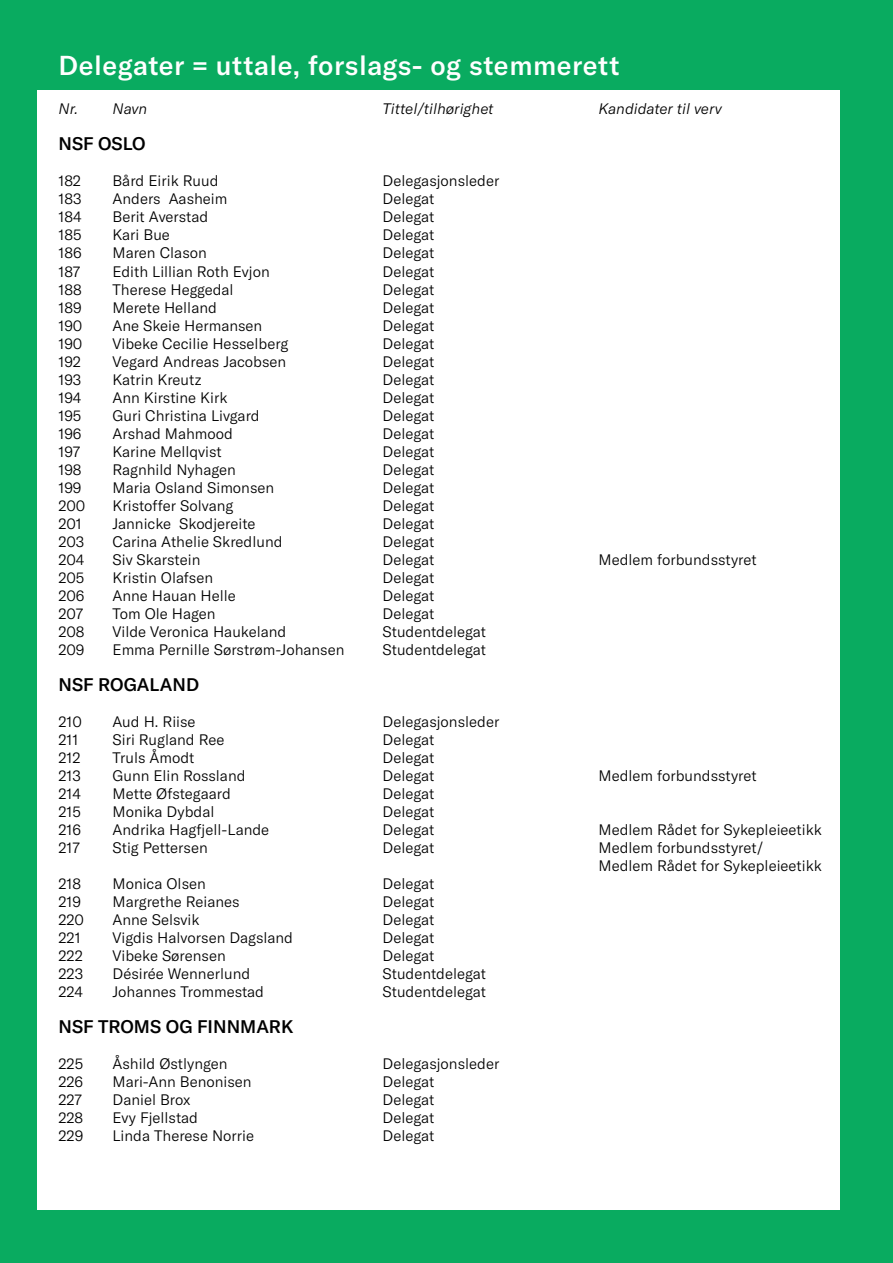
<style>
.page{position:relative;width:893px;height:1263px;background:#09ab60}
.page>*{position:absolute;margin:0;border:0;box-sizing:border-box;transform-origin:0 0}
.t1{font:500 27px "GT America";letter-spacing:.02em;color:#fff}
.t2{font:500 18px "GT America";color:#000}
.t3{font:300 15px/18px "GT America";color:#000}
.t4{font:italic 300 15px "GT America";color:#000}
</style>
<div class="page">
<div style="left:38px;top:90px;width:802px;height:1119px;background:#fff"></div>
<h1 class="t1" style="left:58px;top:49px;width:563px">Delegater = uttale, forslags- og stemmerett</h1>
<p class="t4" style="left:58px;top:100px;width:90px">Nr. Navn</p>
<p class="t4" style="left:382px;top:100px;width:112px">Tittel/tilhørighet</p>
<p class="t4" style="left:598px;top:100px;width:125px">Kandidater til verv</p>
<p class="t2" style="left:58px;top:133px;width:88px">NSF OSLO</p>
<p class="t3" style="left:58px;top:172px;width:24px">182</p>
<p class="t3" style="left:112px;top:172px;width:107px">Bård Eirik Ruud</p>
<p class="t3" style="left:382px;top:172px;width:118px">Delegasjonsleder</p>
<p class="t3" style="left:58px;top:190px;width:25px">183</p>
<p class="t3" style="left:112px;top:190px;width:116px">Anders Aasheim</p>
<p class="t3" style="left:382px;top:190px;width:54px">Delegat</p>
<p class="t3" style="left:58px;top:208px;width:25px">184</p>
<p class="t3" style="left:112px;top:208px;width:97px">Berit Averstad</p>
<p class="t3" style="left:382px;top:208px;width:54px">Delegat</p>
<p class="t3" style="left:58px;top:226px;width:24px">185</p>
<p class="t3" style="left:112px;top:226px;width:59px">Kari Bue</p>
<p class="t3" style="left:382px;top:226px;width:54px">Delegat</p>
<p class="t3" style="left:58px;top:244px;width:25px">186</p>
<p class="t3" style="left:112px;top:244px;width:96px">Maren Clason</p>
<p class="t3" style="left:382px;top:244px;width:54px">Delegat</p>
<p class="t3" style="left:58px;top:263px;width:23px">187</p>
<p class="t3" style="left:112px;top:263px;width:159px">Edith Lillian Roth Evjon</p>
<p class="t3" style="left:382px;top:263px;width:54px">Delegat</p>
<p class="t3" style="left:58px;top:281px;width:25px">188</p>
<p class="t3" style="left:112px;top:281px;width:123px">Therese Heggedal</p>
<p class="t3" style="left:382px;top:281px;width:54px">Delegat</p>
<p class="t3" style="left:58px;top:299px;width:25px">189</p>
<p class="t3" style="left:112px;top:299px;width:106px">Merete Helland</p>
<p class="t3" style="left:382px;top:299px;width:54px">Delegat</p>
<p class="t3" style="left:58px;top:317px;width:25px">190</p>
<p class="t3" style="left:112px;top:317px;width:151px">Ane Skeie Hermansen</p>
<p class="t3" style="left:382px;top:317px;width:54px">Delegat</p>
<p class="t3" style="left:58px;top:335px;width:25px">190</p>
<p class="t3" style="left:112px;top:335px;width:177px">Vibeke Cecilie Hesselberg</p>
<p class="t3" style="left:382px;top:335px;width:54px">Delegat</p>
<p class="t3" style="left:58px;top:353px;width:24px">192</p>
<p class="t3" style="left:112px;top:353px;width:175px">Vegard Andreas Jacobsen</p>
<p class="t3" style="left:382px;top:353px;width:54px">Delegat</p>
<p class="t3" style="left:58px;top:371px;width:24px">193</p>
<p class="t3" style="left:112px;top:371px;width:91px">Katrin Kreutz</p>
<p class="t3" style="left:382px;top:371px;width:54px">Delegat</p>
<p class="t3" style="left:58px;top:389px;width:25px">194</p>
<p class="t3" style="left:112px;top:389px;width:116px">Ann Kirstine Kirk</p>
<p class="t3" style="left:382px;top:389px;width:54px">Delegat</p>
<p class="t3" style="left:58px;top:407px;width:24px">195</p>
<p class="t3" style="left:112px;top:407px;width:149px">Guri Christina Livgard</p>
<p class="t3" style="left:382px;top:407px;width:54px">Delegat</p>
<p class="t3" style="left:58px;top:425px;width:25px">196</p>
<p class="t3" style="left:112px;top:425px;width:122px">Arshad Mahmood</p>
<p class="t3" style="left:382px;top:425px;width:54px">Delegat</p>
<p class="t3" style="left:58px;top:443px;width:23px">197</p>
<p class="t3" style="left:112px;top:443px;width:111px">Karine Mellqvist</p>
<p class="t3" style="left:382px;top:443px;width:54px">Delegat</p>
<p class="t3" style="left:58px;top:461px;width:25px">198</p>
<p class="t3" style="left:112px;top:461px;width:125px">Ragnhild Nyhagen</p>
<p class="t3" style="left:382px;top:461px;width:54px">Delegat</p>
<p class="t3" style="left:58px;top:479px;width:25px">199</p>
<p class="t3" style="left:112px;top:479px;width:163px">Maria Osland Simonsen</p>
<p class="t3" style="left:382px;top:479px;width:54px">Delegat</p>
<p class="t3" style="left:58px;top:497px;width:28px">200</p>
<p class="t3" style="left:112px;top:497px;width:122px">Kristoffer Solvang</p>
<p class="t3" style="left:382px;top:497px;width:54px">Delegat</p>
<p class="t3" style="left:58px;top:515px;width:25px">201</p>
<p class="t3" style="left:112px;top:515px;width:145px">Jannicke Skodjereite</p>
<p class="t3" style="left:382px;top:515px;width:54px">Delegat</p>
<p class="t3" style="left:58px;top:533px;width:27px">203</p>
<p class="t3" style="left:112px;top:533px;width:172px">Carina Athelie Skredlund</p>
<p class="t3" style="left:382px;top:533px;width:54px">Delegat</p>
<p class="t3" style="left:58px;top:551px;width:28px">204</p>
<p class="t3" style="left:112px;top:551px;width:89px">Siv Skarstein</p>
<p class="t3" style="left:383px;top:551px;width:54px">Delegat</p>
<p class="t3" style="left:599px;top:551px;width:160px">Medlem forbundsstyret</p>
<p class="t3" style="left:58px;top:569px;width:27px">205</p>
<p class="t3" style="left:112px;top:569px;width:102px">Kristin Olafsen</p>
<p class="t3" style="left:382px;top:569px;width:54px">Delegat</p>
<p class="t3" style="left:58px;top:587px;width:28px">206</p>
<p class="t3" style="left:112px;top:587px;width:125px">Anne Hauan Helle</p>
<p class="t3" style="left:382px;top:587px;width:54px">Delegat</p>
<p class="t3" style="left:58px;top:605px;width:26px">207</p>
<p class="t3" style="left:112px;top:605px;width:105px">Tom Ole Hagen</p>
<p class="t3" style="left:382px;top:605px;width:54px">Delegat</p>
<p class="t3" style="left:58px;top:623px;width:28px">208</p>
<p class="t3" style="left:112px;top:623px;width:175px">Vilde Veronica Haukeland</p>
<p class="t3" style="left:382px;top:623px;width:105px">Studentdelegat</p>
<p class="t3" style="left:58px;top:641px;width:28px">209</p>
<p class="t3" style="left:112px;top:641px;width:233px">Emma Pernille Sørstrøm-Johansen</p>
<p class="t3" style="left:382px;top:641px;width:105px">Studentdelegat</p>
<p class="t2" style="left:58px;top:674px;width:142px">NSF ROGALAND</p>
<p class="t3" style="left:58px;top:713px;width:25px">210</p>
<p class="t3" style="left:112px;top:713px;width:85px">Aud H. Riise</p>
<p class="t3" style="left:382px;top:713px;width:118px">Delegasjonsleder</p>
<p class="t3" style="left:58px;top:731px;width:21px">211</p>
<p class="t3" style="left:112px;top:731px;width:113px">Siri Rugland Ree</p>
<p class="t3" style="left:382px;top:731px;width:54px">Delegat</p>
<p class="t3" style="left:58px;top:749px;width:24px">212</p>
<p class="t3" style="left:112px;top:749px;width:83px">Truls Åmodt</p>
<p class="t3" style="left:382px;top:749px;width:54px">Delegat</p>
<p class="t3" style="left:58px;top:767px;width:24px">213</p>
<p class="t3" style="left:112px;top:767px;width:135px">Gunn Elin Rossland</p>
<p class="t3" style="left:382px;top:767px;width:54px">Delegat</p>
<p class="t3" style="left:598px;top:767px;width:160px">Medlem forbundsstyret</p>
<p class="t3" style="left:58px;top:785px;width:24px">214</p>
<p class="t3" style="left:112px;top:785px;width:120px">Mette Øfstegaard</p>
<p class="t3" style="left:382px;top:785px;width:54px">Delegat</p>
<p class="t3" style="left:58px;top:803px;width:24px">215</p>
<p class="t3" style="left:112px;top:803px;width:103px">Monika Dybdal</p>
<p class="t3" style="left:382px;top:803px;width:54px">Delegat</p>
<p class="t3" style="left:58px;top:821px;width:24px">216</p>
<p class="t3" style="left:112px;top:821px;width:158px">Andrika Hagfjell-Lande</p>
<p class="t3" style="left:383px;top:821px;width:54px">Delegat</p>
<p class="t3" style="left:598px;top:821px;width:225px">Medlem Rådet for Sykepleieetikk</p>
<p class="t3" style="left:58px;top:839px;width:23px">217</p>
<p class="t3" style="left:112px;top:839px;width:97px">Stig Pettersen</p>
<p class="t3" style="left:382px;top:839px;width:54px">Delegat</p>
<p class="t3" style="left:598px;top:839px;width:225px">Medlem forbundsstyret/<br>Medlem Rådet for Sykepleieetikk</p>
<p class="t3" style="left:58px;top:875px;width:24px">218</p>
<p class="t3" style="left:112px;top:875px;width:95px">Monica Olsen</p>
<p class="t3" style="left:382px;top:875px;width:54px">Delegat</p>
<p class="t3" style="left:58px;top:893px;width:24px">219</p>
<p class="t3" style="left:112px;top:893px;width:129px">Margrethe Reianes</p>
<p class="t3" style="left:382px;top:893px;width:54px">Delegat</p>
<p class="t3" style="left:58px;top:911px;width:27px">220</p>
<p class="t3" style="left:112px;top:911px;width:89px">Anne Selsvik</p>
<p class="t3" style="left:382px;top:911px;width:54px">Delegat</p>
<p class="t3" style="left:58px;top:929px;width:24px">221</p>
<p class="t3" style="left:112px;top:929px;width:182px">Vigdis Halvorsen Dagsland</p>
<p class="t3" style="left:382px;top:929px;width:54px">Delegat</p>
<p class="t3" style="left:58px;top:947px;width:26px">222</p>
<p class="t3" style="left:112px;top:947px;width:115px">Vibeke Sørensen</p>
<p class="t3" style="left:382px;top:947px;width:54px">Delegat</p>
<p class="t3" style="left:58px;top:965px;width:26px">223</p>
<p class="t3" style="left:112px;top:965px;width:139px">Désirée Wennerlund</p>
<p class="t3" style="left:382px;top:965px;width:105px">Studentdelegat</p>
<p class="t3" style="left:58px;top:983px;width:26px">224</p>
<p class="t3" style="left:112px;top:983px;width:153px">Johannes Trommestad</p>
<p class="t3" style="left:382px;top:983px;width:105px">Studentdelegat</p>
<p class="t2" style="left:58px;top:1016px;width:237px">NSF TROMS OG FINNMARK</p>
<p class="t3" style="left:58px;top:1055px;width:26px">225</p>
<p class="t3" style="left:112px;top:1055px;width:117px">Åshild Østlyngen</p>
<p class="t3" style="left:382px;top:1055px;width:118px">Delegasjonsleder</p>
<p class="t3" style="left:58px;top:1073px;width:26px">226</p>
<p class="t3" style="left:112px;top:1073px;width:141px">Mari-Ann Benonisen</p>
<p class="t3" style="left:382px;top:1073px;width:54px">Delegat</p>
<p class="t3" style="left:58px;top:1091px;width:25px">227</p>
<p class="t3" style="left:112px;top:1091px;width:80px">Daniel Brox</p>
<p class="t3" style="left:382px;top:1091px;width:54px">Delegat</p>
<p class="t3" style="left:58px;top:1109px;width:26px">228</p>
<p class="t3" style="left:112px;top:1109px;width:87px">Evy Fjellstad</p>
<p class="t3" style="left:382px;top:1109px;width:54px">Delegat</p>
<p class="t3" style="left:58px;top:1127px;width:26px">229</p>
<p class="t3" style="left:112px;top:1127px;width:143px">Linda Therese Norrie</p>
<p class="t3" style="left:382px;top:1127px;width:54px">Delegat</p>
</div>
